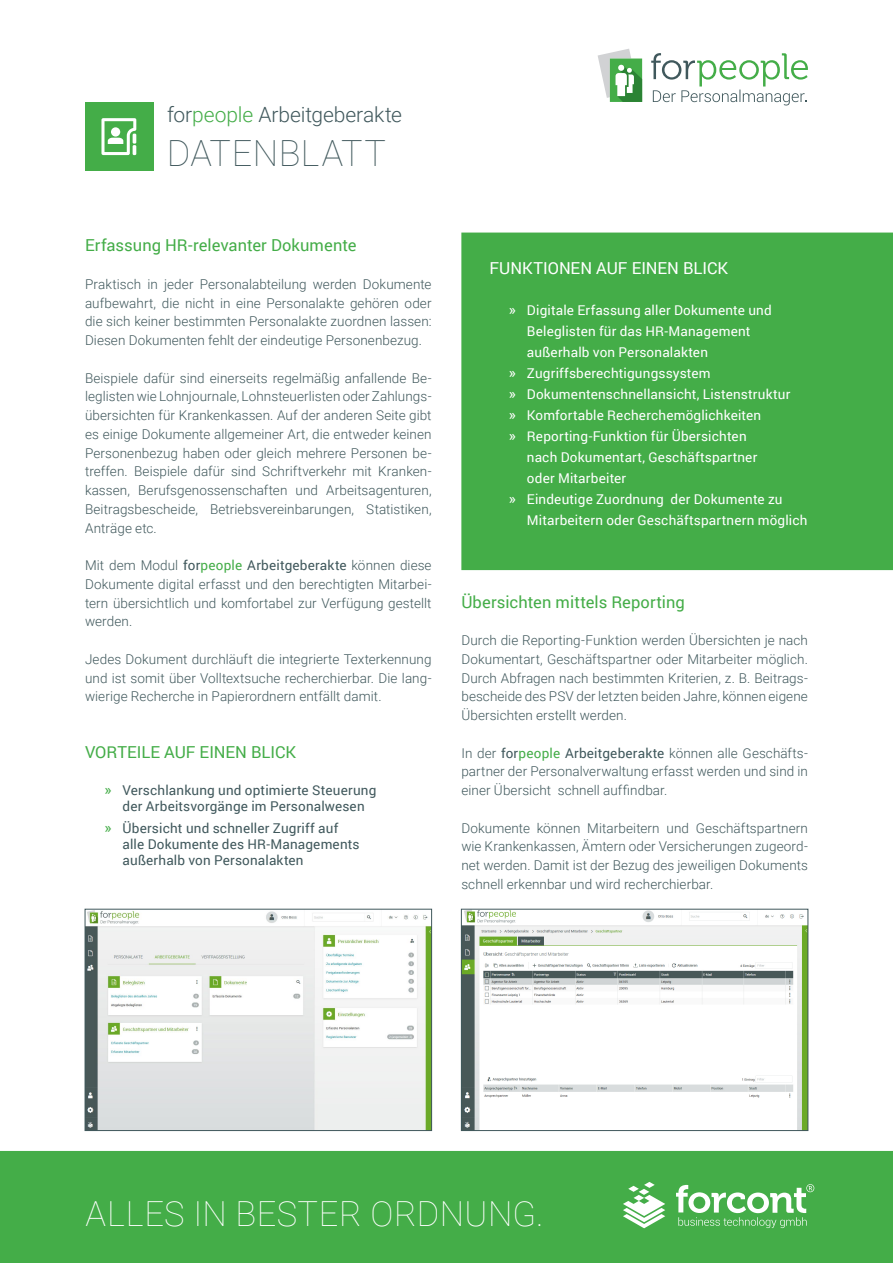
<style>
.page{position:relative;width:893px;height:1263px;background:#fff}
.page>*{position:absolute;margin:0;border:0;box-sizing:border-box;transform-origin:0 0}
.fc_Titel_H2{font:100 36px "Roboto";letter-spacing:.015em;color:#40585c}
.fc_Claim{font:100 34.5px "Roboto";letter-spacing:.01em;color:#fff}
.fc_Titel_H2-2{font:300 21px "Roboto";letter-spacing:-.005em;color:#40585c}
.fc_U2{font:16.5px "Roboto";letter-spacing:.005em;color:#44ad48}
.fc_U2_INFOBOX{font:16.5px "Roboto";color:#fff}
.fc_U2_INFO_GRAU{font:16.5px "Roboto";color:#44ad48}
.fc_Fließtext{font:300 13.5px/18.8px "Roboto";letter-spacing:.005em;color:#40585c;text-align:justify}
.t1{font:13.5px/21px "Roboto";letter-spacing:.015em;color:#fff}
.t2{font:13.5px/16.2px "Roboto";letter-spacing:.015em;color:#40585c;text-align:center}
.s1{color:#44ad48}
.s2{font-weight:400}
.s3{font-weight:400;color:#44ad48}
.s4{font-size:15px;color:#44ad48}
.s5{font-size:15px}
</style>
<div class="page">
<div style="left:0;top:1151px;width:893px;height:112px;background:#44ad48"></div>
<svg style="left:676px;top:1184px;width:138px;height:44px"></svg>
<svg style="left:623px;top:1182px;width:42px;height:46px"></svg>
<svg style="left:461px;top:233px;width:432px;height:337px;background:#49af4d"></svg>
<img style="left:87px;top:911px;width:343px;height:218px">
<div style="left:85px;top:909px;width:347px;height:222px;border:1px solid #40585c"></div>
<img style="left:463px;top:911px;width:343px;height:218px">
<div style="left:461px;top:909px;width:347px;height:222px;border:1px solid #40585c"></div>
<div style="left:85px;top:102px;width:68px;height:68px;background:#44ad48"></div>
<svg style="left:101px;top:118px;width:35px;height:37px"></svg>
<svg style="left:651px;top:53px;width:157px;height:52px"></svg>
<svg style="left:598px;top:49px;width:44px;height:53px"></svg>
<p class="fc_Titel_H2-2" style="left:167px;top:100px;width:236px">for<span class="s1">people</span> Arbeitgeberakte</p>
<p class="fc_Titel_H2" style="left:167px;top:128px;width:221px">DATENBLATT</p>
<p class="fc_U2" style="left:85px;top:234px;width:273px">Erfassung HR-relevanter Dokumente</p>
<p class="fc_Fließtext" style="left:85px;top:274px;width:348px">Praktisch in jeder Personalabteilung werden Dokumente aufbewahrt, die nicht in eine Personalakte gehören oder die sich keiner bestimmten Personalakte zuordnen lassen:<br>Diesen Dokumenten fehlt der eindeutige Personenbezug.</p>
<p class="fc_Fließtext" style="left:85px;top:368px;width:348px">Beispiele dafür sind einerseits regelmäßig anfallende Be&shy;leglisten wie Lohnjournale, Lohnsteuerlisten oder Zahlungs&shy;übersichten für Krankenkassen. Auf der anderen Seite gibt es einige Dokumente allgemeiner Art, die entweder keinen Personenbezug haben oder gleich mehrere Personen be&shy;treffen. Beispiele dafür sind Schriftverkehr mit Kranken&shy;kassen, Berufsgenossenschaften und Arbeitsagenturen, Beitragsbescheide, Betriebsvereinbarungen, Statistiken, Anträge etc.</p>
<p class="fc_Fließtext" style="left:85px;top:555px;width:348px">Mit dem Modul <span class="s2">for</span><span class="s3">people</span> <span class="s2">Arbeitgeberakte</span> können diese Dokumente digital erfasst und den berechtigten Mitarbei&shy;tern übersichtlich und komfortabel zur Verfügung gestellt werden.</p>
<p class="fc_Fließtext" style="left:85px;top:649px;width:348px">Jedes Dokument durchläuft die integrierte Texterkennung und ist somit über Volltextsuche recherchierbar. Die lang&shy;wierige Recherche in Papierordnern entfällt damit.</p>
<p class="fc_U2_INFO_GRAU" style="left:85px;top:740px;width:213px">VORTEILE AUF EINEN BLICK</p>
<p class="t2" style="left:105px;top:782px;width:273px"><span class="s4">»</span> Verschlankung und optimierte Steuerung der Arbeitsvorgänge im Personalwesen</p>
<p class="t2" style="left:123px;top:819px;width:239px;text-align:left;text-indent:-18px"><span class="s4">»</span> Übersicht und schneller Zugriff auf alle Dokumente des HR-Managements außerhalb von Personalakten</p>
<p class="fc_U2_INFOBOX" style="left:489px;top:257px;width:240px">FUNKTIONEN AUF EINEN BLICK</p>
<p class="t1" style="left:527px;top:299px;width:246px;text-indent:-18px"><span class="s5">»</span> Digitale Erfassung aller Dokumente und<br>Beleglisten für das HR-Management außerhalb von Personalakten</p>
<p class="t1" style="left:509px;top:362px;width:203px"><span class="s5">»</span> Zugriffsberechtigungssystem</p>
<p class="t1" style="left:509px;top:383px;width:283px"><span class="s5">»</span> Dokumentenschnellansicht, Listenstruktur</p>
<p class="t1" style="left:509px;top:404px;width:254px"><span class="s5">»</span> Komfortable Recherchemöglichkeiten</p>
<p class="t1" style="left:527px;top:425px;width:232px;text-indent:-18px"><span class="s5">»</span> Reporting-Funktion für Übersichten nach Dokumentart, Geschäftspartner oder Mitarbeiter</p>
<p class="t1" style="left:527px;top:488px;width:282px;text-indent:-18px"><span class="s5">»</span> Eindeutige Zuordnung der Dokumente zu<br>Mitarbeitern oder Geschäftspartnern möglich</p>
<p class="fc_U2" style="left:461px;top:590px;width:225px">Übersichten mittels Reporting</p>
<p class="fc_Fließtext" style="left:461px;top:630px;width:348px">Durch die Reporting-Funktion werden Übersichten je nach Dokumentart, Geschäftspartner oder Mitarbeiter möglich.<br>Durch Abfragen nach bestimmten Kriterien, z. B. Beitrags&shy;bescheide des PSV der letzten beiden Jahre, können eigene Übersichten erstellt werden.</p>
<p class="fc_Fließtext" style="left:461px;top:743px;width:348px">In der <span class="s2">for</span><span class="s3">people</span> <span class="s2">Arbeitgeberakte</span> können alle Geschäfts&shy;partner der Personalverwaltung erfasst werden und sind in einer Übersicht schnell auffindbar.</p>
<p class="fc_Fließtext" style="left:461px;top:818px;width:348px">Dokumente können Mitarbeitern und Geschäftspartnern wie Krankenkassen, Ämtern oder Versicherungen zugeord&shy;net werden. Damit ist der Bezug des jeweiligen Dokuments schnell erkennbar und wird recherchierbar.</p>
<p class="fc_Claim" style="left:86px;top:1190px;width:459px">ALLES IN BESTER ORDNUNG.</p>
</div>
